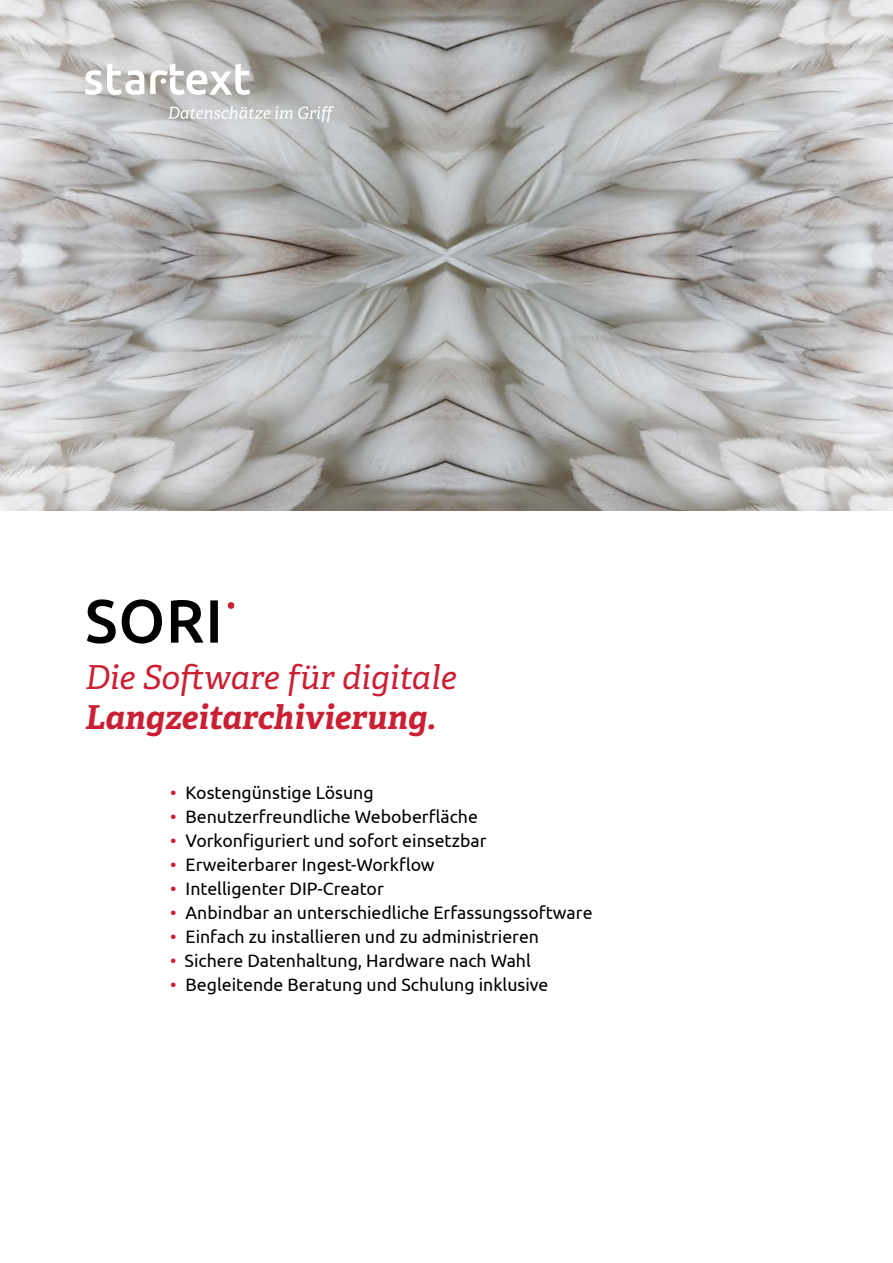
<style>
.page{position:relative;width:893px;height:1263px;background:#fff}
.page>*{position:absolute;margin:0;border:0;box-sizing:border-box;transform-origin:0 0}
.t1{font:italic 33px "Adelle";color:#cb2033}
.t2{font:italic 700 33px "Adelle";color:#cb2033}
.t3{font:18px "Ubuntu";color:#000}
.s1{color:#cb2033}
</style>
<div class="page">
<img style="left:0;top:0;width:446px;height:255px">
<img style="left:446px;top:0;width:447px;height:255px">
<img style="left:0;top:255px;width:446px;height:255px">
<svg style="left:228px;top:602px;width:6px;height:7px"></svg>
<svg style="left:87px;top:599px;width:131px;height:45px"></svg>
<svg style="left:85px;top:64px;width:59px;height:31px"></svg>
<svg style="left:150px;top:64px;width:100px;height:31px"></svg>
<svg style="left:168px;top:106px;width:166px;height:16px;background:#cecfcf"></svg>
<img style="left:446px;top:255px;width:447px;height:255px">
<h1 class="t1" style="left:85px;top:657px;width:373px">Die Software für digitale</h1>
<h1 class="t2" style="left:85px;top:696px;width:353px">Langzeitarchivierung.</h1>
<p class="t3" style="left:170px;top:782px;width:205px"><span class="s1">•</span> Kostengünstige Lösung</p>
<p class="t3" style="left:170px;top:806px;width:309px"><span class="s1">•</span> Benutzerfreundliche Weboberfläche</p>
<p class="t3" style="left:170px;top:830px;width:318px"><span class="s1">•</span> Vorkonfiguriert und sofort einsetzbar</p>
<p class="t3" style="left:170px;top:854px;width:266px"><span class="s1">•</span> Erweiterbarer Ingest-Workflow</p>
<p class="t3" style="left:170px;top:878px;width:215px"><span class="s1">•</span> Intelligenter DIP-Creator</p>
<p class="t3" style="left:170px;top:902px;width:424px"><span class="s1">•</span> Anbindbar an unterschiedliche Erfassungssoftware</p>
<p class="t3" style="left:170px;top:926px;width:370px"><span class="s1">•</span> Einfach zu installieren und zu administrieren</p>
<p class="t3" style="left:170px;top:950px;width:362px"><span class="s1">•</span> Sichere Datenhaltung, Hardware nach Wahl</p>
<p class="t3" style="left:170px;top:974px;width:380px"><span class="s1">•</span> Begleitende Beratung und Schulung inklusive</p>
</div>
